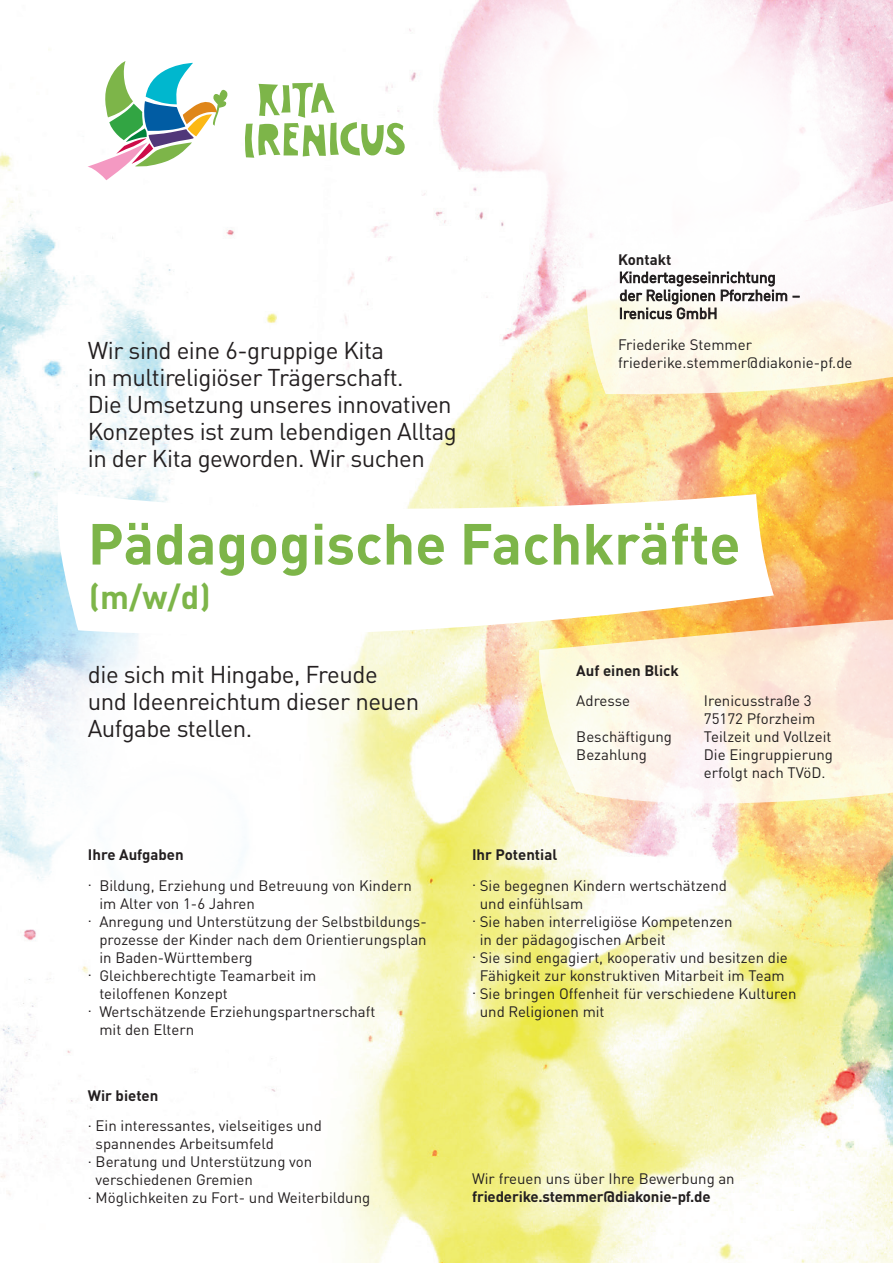
<style>
.page{position:relative;width:893px;height:1263px;background:#fff}
.page>*{position:absolute;margin:0;border:0;box-sizing:border-box;transform-origin:0 0}
.t1{font:700 57px "DIN Pro";color:#7db549}
.t2{font:700 33px "DIN Pro";color:#7db549}
.t3{font:24px/27px "DIN Pro";letter-spacing:-.02em;color:#231f20}
.t4{font:15px/18px "DIN Pro";color:#231f20}
.t5{font:700 15px "DIN Pro";color:#231f20}
</style>
<div class="page">
<img style="left:307px;top:28px;width:586px;height:1235px">
<svg style="left:417px;top:0;width:118px;height:290px"></svg>
<svg style="left:535px;top:0;width:358px;height:341px"></svg>
<svg style="left:584px;top:194px;width:309px;height:202px"></svg>
<svg style="left:537px;top:614px;width:356px;height:190px;background:#fcefdb"></svg>
<svg style="left:620px;top:271px;width:180px;height:48px"></svg>
<img style="left:0;top:49px;width:277px;height:1146px">
<svg style="left:56px;top:492px;width:718px;height:146px"></svg>
<svg style="left:0;top:652px;width:349px;height:364px"></svg>
<div style="left:107px;top:851px;width:214px;height:212px;background:#fff;border-radius:50%"></div>
<svg style="left:87px;top:61px;width:142px;height:119px"></svg>
<svg style="left:243px;top:83px;width:162px;height:76px"></svg>
<h3 class="t3" style="left:88px;top:335px;width:371px">Wir sind eine 6-gruppige Kita<br>in multireligiöser Trägerschaft.<br>Die Umsetzung unseres innovativen Konzeptes ist zum lebendigen Alltag in der Kita geworden. Wir suchen</h3>
<p class="t5" style="left:618px;top:248px;width:55px">Kontakt</p>
<p class="t4" style="left:618px;top:334px;width:236px">Friederike Stemmer friederike.stemmer@diakonie-pf.de</p>
<h1 class="t1" style="left:88px;top:499px;width:654px">Pädagogische Fachkräfte</h1>
<h2 class="t2" style="left:89px;top:572px;width:123px">(m/w/d)</h2>
<h3 class="t3" style="left:88px;top:659px;width:333px">die sich mit Hingabe, Freude und Ideenreichtum dieser neuen<br>Aufgabe stellen.</h3>
<p class="t5" style="left:88px;top:843px;width:97px">Ihre Aufgaben</p>
<p class="t4" style="left:88px;top:875px;width:326px">. Bildung, Erziehung und Betreuung von Kindern</p>
<p class="t4" style="left:99px;top:893px;width:157px">im Alter von 1-6 Jahren</p>
<p class="t4" style="left:88px;top:911px;width:340px">. Anregung und Unterstützung der Selbstbildungs-</p>
<p class="t4" style="left:99px;top:929px;width:329px">prozesse der Kinder nach dem Orientierungsplan</p>
<p class="t4" style="left:99px;top:947px;width:155px">in Baden-Württemberg</p>
<p class="t4" style="left:88px;top:965px;width:230px">. Gleichberechtigte Teamarbeit im</p>
<p class="t4" style="left:99px;top:983px;width:130px">teiloffenen Konzept</p>
<p class="t4" style="left:88px;top:1001px;width:289px">. Wertschätzende Erziehungspartnerschaft</p>
<p class="t4" style="left:99px;top:1019px;width:96px">mit den Eltern</p>
<p class="t5" style="left:88px;top:1083px;width:72px">Wir bieten</p>
<p class="t4" style="left:88px;top:1116px;width:236px">. Ein interessantes, vielseitiges und</p>
<p class="t4" style="left:96px;top:1134px;width:180px">spannendes Arbeitsumfeld</p>
<p class="t4" style="left:88px;top:1152px;width:226px">. Beratung und Unterstützung von</p>
<p class="t4" style="left:96px;top:1170px;width:159px">verschiedenen Gremien</p>
<p class="t4" style="left:88px;top:1188px;width:284px">. Möglichkeiten zu Fort- und Weiterbildung</p>
<p class="t5" style="left:576px;top:658px;width:104px">Auf einen Blick</p>
<p class="t4" style="left:576px;top:691px;width:55px">Adresse</p>
<p class="t4" style="left:704px;top:691px;width:113px">Irenicusstraße 3<br>75172 Pforzheim</p>
<p class="t4" style="left:576px;top:727px;width:97px">Beschäftigung</p>
<p class="t4" style="left:704px;top:727px;width:129px">Teilzeit und Vollzeit</p>
<p class="t4" style="left:576px;top:745px;width:72px">Bezahlung</p>
<p class="t4" style="left:704px;top:745px;width:131px">Die Eingruppierung erfolgt nach TVöD.</p>
<p class="t5" style="left:472px;top:843px;width:87px">Ihr Potential</p>
<p class="t4" style="left:472px;top:875px;width:257px">. Sie begegnen Kindern wertschätzend</p>
<p class="t4" style="left:480px;top:893px;width:105px">und einfühlsam</p>
<p class="t4" style="left:472px;top:911px;width:262px">. Sie haben interreligiöse Kompetenzen</p>
<p class="t4" style="left:480px;top:929px;width:188px">in der pädagogischen Arbeit</p>
<p class="t4" style="left:472px;top:947px;width:317px">. Sie sind engagiert, kooperativ und besitzen die</p>
<p class="t4" style="left:480px;top:965px;width:306px">Fähigkeit zur konstruktiven Mitarbeit im Team</p>
<p class="t4" style="left:472px;top:983px;width:326px">. Sie bringen Offenheit für verschiedene Kulturen</p>
<p class="t4" style="left:480px;top:1001px;width:126px">und Religionen mit</p>
<p class="t4" style="left:472px;top:1168px;width:264px">Wir freuen uns über Ihre Bewerbung an</p>
<p class="t5" style="left:472px;top:1185px;width:240px">friederike.stemmer@diakonie-pf.de</p>
</div>
